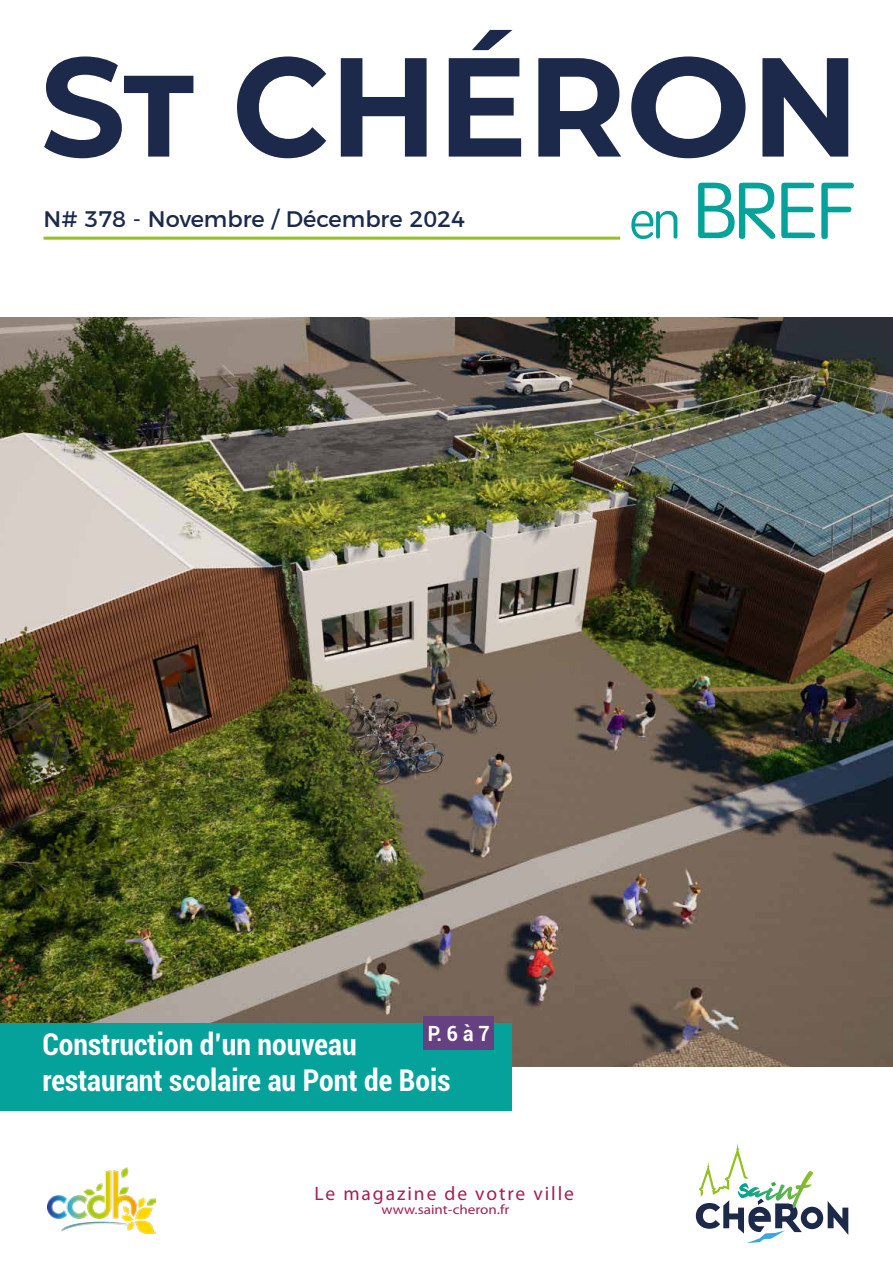
<style>
.page{position:relative;width:893px;height:1263px;background:#fff}
.page>*{position:absolute;margin:0;border:0;box-sizing:border-box;transform-origin:0 0}
.t1{font:700 140.55px "Montserrat";color:#1d294a;scale:.95 1}
.t2{font:700 condensed 30px/36px "Roboto";color:#fff}
.t3{font:22.5px "Montserrat";color:#1d294a}
.t4{font:700 21px "Roboto";color:#fff;scale:.93 1}
.t5{font:19.5px "Myriad Pro";letter-spacing:.1em;color:#a52055}
.t6{font:13.5px "Myriad Pro";color:#a52055;scale:1.12 1}
</style>
<div class="page">
<img style="left:48px;top:1167px;width:107px;height:67px">
<svg style="left:696px;top:1143px;width:152px;height:100px"></svg>
<svg style="left:631px;top:183px;width:223px;height:56px"></svg>
<hr style="left:44px;top:237px;width:576px;height:3px;background:#95c11f">
<img style="left:0;top:318px;width:893px;height:748px">
<div style="left:0;top:1023px;width:512px;height:87px;background:#04a29a"></div>
<div style="left:423px;top:1016px;width:71px;height:34px;background:#654181"></div>
<h1 class="t1" style="left:40px;top:5px;width:863px">St CHÉRON</h1>
<p class="t3" style="left:44px;top:201px;width:423px">N# 378 - Novembre / Décembre 2024</p>
<p class="t4" style="left:428px;top:1018px;width:68px">P. 6 à 7</p>
<p class="t2" style="left:43px;top:1025px;width:409px">Construction d’un nouveau restaurant scolaire au Pont de Bois</p>
<p class="t5" style="left:315px;top:1183px;width:261px">Le magazine de votre ville</p>
<p class="t6" style="left:381px;top:1202px;width:116px">www.saint-cheron.fr</p>
</div>
